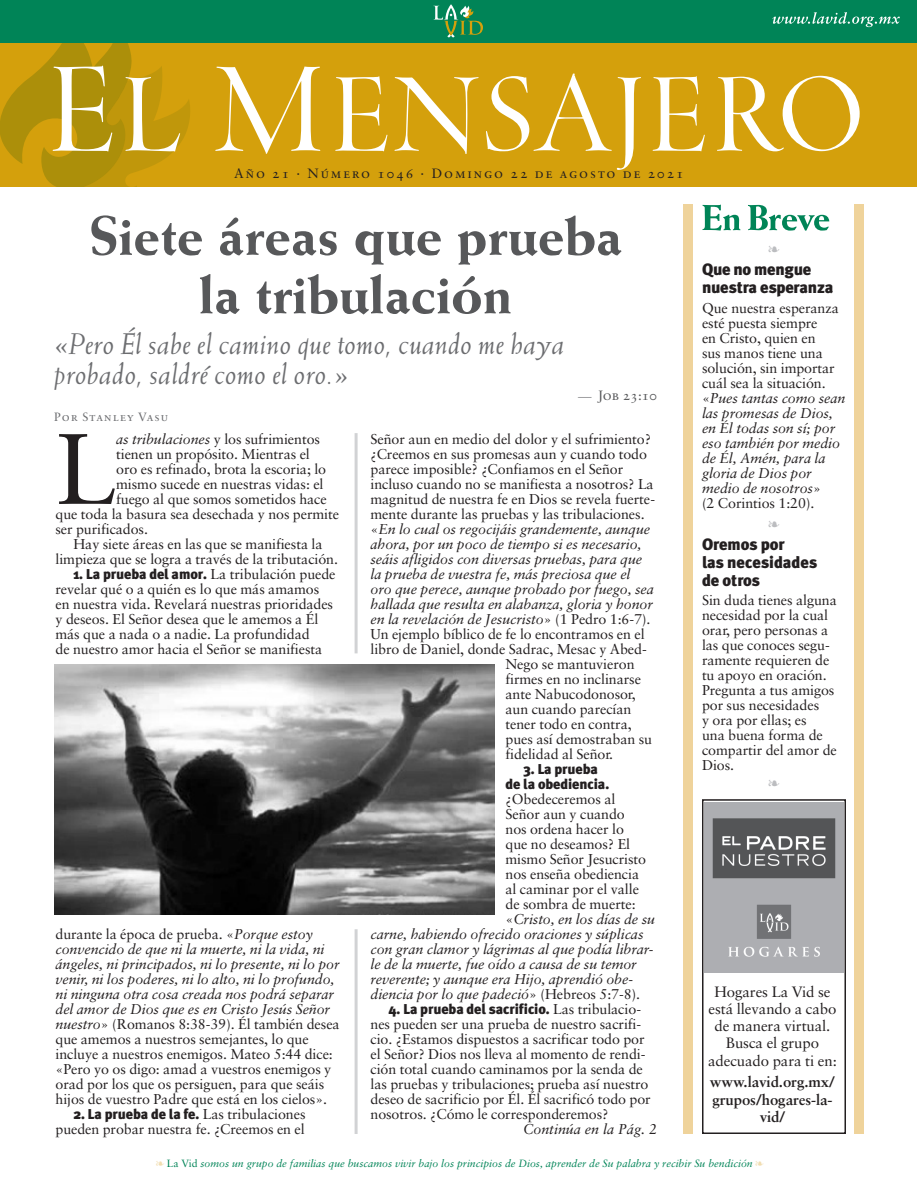
<style>
.page{position:relative;width:918px;height:1188px;background:#fff}
.page>*{position:absolute;margin:0;border:0;box-sizing:border-box;transform-origin:0 0}
.Primer_párrafo_porta{font:100.2px "Sabon";color:#231f20}
.Título_portada{font:800 55.5px/58.5px "Weiss";letter-spacing:-.005em;color:#57585a;text-align:center}
.Título_portada-2{font:italic 30px/30px "Weiss";letter-spacing:.005em;color:#6c6d70}
.t1{font:900 16.5px/18px "Meta Plus";letter-spacing:-.005em;color:#231f20}
.t2{font:15px/17.2px "Sabon";letter-spacing:-.005em;color:#231f20;text-align:center}
.t3{font:700 15px/17.2px "Sabon";letter-spacing:-.005em;color:#231f20;text-align:center}
.Texto_portada{font:14.25px/15px "Sabon";letter-spacing:-.005em;color:#231f20}
.Texto_portada-2{font:italic 14.25px "Sabon";letter-spacing:-.005em;color:#231f20}
.Primer_párrafo_porta-2{font:14.25px "Sabon";letter-spacing:-.005em;color:#231f20}
.Texto_portada-3{font:900 14.25px "Meta Plus";letter-spacing:-.005em;color:#231f20}
.t4{font:13.5px "Sabon Roman SC";letter-spacing:.145em;color:#231f20}
.Título_portada-3{font:13.5px "Sabon Roman SC";letter-spacing:.005em;color:#57585a}
.Subítulo_portada{font:12px "Sabon Roman SC";letter-spacing:.1em;color:#6c6d70}
.t5{font:italic 10.5px "Sabon";color:#008457}
.s1{font-family:"Weiss";font-style:italic;color:#6c6d70}
.s2{font-style:italic}
.s3{font-family:"Meta Plus";font-weight:900}
.s4{font-style:normal}
.s5{color:#f1ddb1}
</style>
<div class="page">
<div style="left:0;top:42px;width:916px;height:144px;background:#d4a00c"></div>
<div style="left:0;top:0;width:916px;height:42px;background:#008457"></div>
<svg style="left:433px;top:4px;width:50px;height:34px"></svg>
<svg style="left:772px;top:12px;width:128px;height:15px"></svg>
<div style="left:855px;top:204px;width:9px;height:930px;background:#efd39b"></div>
<div style="left:684px;top:204px;width:9px;height:930px;background:#efd39b"></div>
<svg style="left:702px;top:205px;width:38px;height:26px"></svg>
<svg style="left:748px;top:205px;width:81px;height:26px"></svg>
<svg style="left:0;top:42px;width:190px;height:144px"></svg>
<svg style="left:215px;top:67px;width:106px;height:87px"></svg>
<svg style="left:335px;top:76px;width:53px;height:76px"></svg>
<svg style="left:394px;top:77px;width:85px;height:77px"></svg>
<svg style="left:486px;top:73px;width:155px;height:97px"></svg>
<svg style="left:652px;top:76px;width:53px;height:76px"></svg>
<svg style="left:717px;top:76px;width:143px;height:75px"></svg>
<div style="left:702px;top:799px;width:144px;height:335px;border:2px solid #231f20"></div>
<img style="left:705px;top:802px;width:138px;height:170px">
<img style="left:54px;top:665px;width:441px;height:249px">
<hr style="left:355px;top:929px;width:3px;height:205px;background:#d1d2d4">
<hr style="left:355px;top:433px;width:3px;height:220px;background:#d1d2d4">
<p class="t4" style="left:234px;top:166px;width:451px">Año 21 · Número 1046 · Domingo 22 de agosto de 2021</p>
<p class="Título_portada" style="left:89px;top:205px;width:535px">Siete áreas que prueba la tribulación</p>
<p class="Título_portada-2" style="left:54px;top:328px;width:512px">«Pero Él sabe el camino que tomo, cuando me haya probado, saldré como el oro.»</p>
<p class="Título_portada-3" style="left:578px;top:387px;width:80px"><span class="s1">—</span> Job 23:10</p>
<p class="Subítulo_portada" style="left:54px;top:410px;width:116px">Por Stanley Vasu</p>
<p class="Primer_párrafo_porta" style="left:56px;top:409px;width:63px">L</p>
<p class="Primer_párrafo_porta-2" style="left:116px;top:431px;width:205px"><span class="s2">as tribulaciones</span> y los sufrimientos</p>
<p class="Primer_párrafo_porta-2" style="left:116px;top:446px;width:195px">tienen un propósito. Mientras el</p>
<p class="Primer_párrafo_porta-2" style="left:116px;top:461px;width:212px">oro es refinado, brota la escoria; lo</p>
<p class="Primer_párrafo_porta-2" style="left:116px;top:476px;width:209px">mismo sucede en nuestras vidas: el</p>
<p class="Primer_párrafo_porta-2" style="left:116px;top:491px;width:212px">fuego al que somos sometidos hace</p>
<p class="Primer_párrafo_porta-2" style="left:56px;top:506px;width:285px">que toda la basura sea desechada y nos permite</p>
<p class="Primer_párrafo_porta-2" style="left:56px;top:521px;width:94px">ser purificados.</p>
<p class="Texto_portada" style="left:56px;top:536px;width:284px;text-align:center">Hay siete áreas en las que se manifiesta la limpieza que se logra a través de la tributación.</p>
<p class="Texto_portada" style="left:56px;top:566px;width:282px;text-indent:18px"><span class="s3">1. La prueba del amor.</span> La tribulación puede revelar qué o a quién es lo que más amamos en nuestra vida. Revelará nuestras prioridades y deseos. El Señor desea que le amemos a Él más que a nada o a nadie. La profundidad<br>de nuestro amor hacia el Señor se manifiesta</p>
<p class="Texto_portada" style="left:56px;top:926px;width:286px">durante la época de prueba. «<span class="s2">Porque estoy convencido de que ni la muerte, ni la vida, ni ángeles, ni principados, ni lo presente, ni lo por venir, ni los poderes, ni lo alto, ni lo profundo, ni ninguna otra cosa creada nos podrá separar del amor de Dios que es en Cristo Jesús Señor nuestro</span>» (Romanos 8:38-39). Él también desea que amemos a nuestros semejantes, lo que incluye a nuestros enemigos. Mateo 5:44 dice: «Pero yo os digo: amad a vuestros enemigos y orad por los que os persiguen, para que seáis hijos de vuestro Padre que está en los cielos».</p>
<p class="Texto_portada" style="left:56px;top:1106px;width:252px;text-align:right"><span class="s3">2. La prueba de la fe.</span> Las tribulaciones pueden probar nuestra fe. ¿Creemos en el</p>
<p class="Texto_portada" style="left:370px;top:431px;width:282px">Señor aun en medio del dolor y el sufrimiento?</p>
<p class="Texto_portada" style="left:370px;top:446px;width:278px">¿Creemos en sus promesas aun y cuando todo</p>
<p class="Texto_portada" style="left:370px;top:461px;width:254px">parece imposible? ¿Confiamos en el Señor</p>
<p class="Texto_portada" style="left:370px;top:476px;width:285px">incluso cuando no se manifiesta a nosotros? La</p>
<p class="Texto_portada" style="left:370px;top:491px;width:286px">magnitud de nuestra fe en Dios se revela fuerte-</p>
<p class="Texto_portada" style="left:370px;top:506px;width:276px">mente durante las pruebas y las tribulaciones.</p>
<p class="Texto_portada-2" style="left:370px;top:521px;width:281px"><span class="s4">«</span>En lo cual os regocijáis grandemente, aunque</p>
<p class="Texto_portada-2" style="left:370px;top:536px;width:273px">ahora, por un poco de tiempo si es necesario,</p>
<p class="Texto_portada-2" style="left:370px;top:551px;width:273px">seáis afligidos con diversas pruebas, para que</p>
<p class="Texto_portada-2" style="left:370px;top:566px;width:262px">la prueba de vuestra fe, más preciosa que el</p>
<p class="Texto_portada-2" style="left:370px;top:581px;width:285px">oro que perece, aunque probado por fuego, sea</p>
<p class="Texto_portada-2" style="left:370px;top:596px;width:284px">hallada que resulta en alabanza, gloria y honor</p>
<p class="Texto_portada-2" style="left:370px;top:611px;width:282px">en la revelación de Jesucristo<span class="s4">» (1 Pedro 1:6-7).</span></p>
<p class="Texto_portada" style="left:370px;top:626px;width:276px">Un ejemplo bíblico de fe lo encontramos en el</p>
<p class="Texto_portada" style="left:370px;top:641px;width:278px">libro de Daniel, donde Sadrac, Mesac y Abed-</p>
<p class="Texto_portada" style="left:506px;top:656px;width:131px">Nego se mantuvieron</p>
<p class="Texto_portada" style="left:506px;top:671px;width:137px">firmes en no inclinarse</p>
<p class="Texto_portada" style="left:506px;top:686px;width:132px">ante Nabucodonosor,</p>
<p class="Texto_portada" style="left:506px;top:701px;width:127px">aun cuando parecían</p>
<p class="Texto_portada" style="left:506px;top:716px;width:128px">tener todo en contra,</p>
<p class="Texto_portada" style="left:506px;top:731px;width:148px">pues así demostraban su</p>
<p class="Texto_portada" style="left:506px;top:746px;width:109px">fidelidad al Señor.</p>
<p class="Texto_portada-3" style="left:524px;top:761px;width:76px">3. La prueba</p>
<p class="Texto_portada-3" style="left:506px;top:776px;width:105px">de la obediencia.</p>
<p class="Texto_portada" style="left:506px;top:791px;width:111px">¿Obedeceremos al</p>
<p class="Texto_portada" style="left:506px;top:806px;width:121px">Señor aun y cuando</p>
<p class="Texto_portada" style="left:506px;top:821px;width:120px">nos ordena hacer lo</p>
<p class="Texto_portada" style="left:506px;top:836px;width:126px">que no deseamos? El</p>
<p class="Texto_portada" style="left:506px;top:851px;width:142px">mismo Señor Jesucristo</p>
<p class="Texto_portada" style="left:506px;top:866px;width:135px">nos enseña obediencia</p>
<p class="Texto_portada" style="left:506px;top:881px;width:135px">al caminar por el valle</p>
<p class="Texto_portada" style="left:506px;top:896px;width:132px">de sombra de muerte:</p>
<p class="Texto_portada-2" style="left:506px;top:911px;width:151px"><span class="s4">«</span>Cristo, en los días de su</p>
<p class="Texto_portada-2" style="left:370px;top:926px;width:275px">carne, habiendo ofrecido oraciones y súplicas</p>
<p class="Texto_portada-2" style="left:370px;top:941px;width:285px">con gran clamor y lágrimas al que podía librar-</p>
<p class="Texto_portada-2" style="left:370px;top:956px;width:268px">le de la muerte, fue oído a causa de su temor</p>
<p class="Texto_portada-2" style="left:370px;top:971px;width:264px">reverente; y aunque era Hijo, aprendió obe-</p>
<p class="Texto_portada-2" style="left:370px;top:986px;width:271px">diencia por lo que padeció<span class="s4">» (Hebreos 5:7-8).</span></p>
<p class="Texto_portada" style="left:370px;top:1001px;width:282px;text-indent:18px"><span class="s3">4. La prueba del sacrificio.</span> Las tribulacio&shy;nes pueden ser una prueba de nuestro sacrifi&shy;cio. ¿Estamos dispuestos a sacrificar todo por el Señor? Dios nos lleva al momento de rendi&shy;ción total cuando caminamos por la senda de las pruebas y tribulaciones; prueba así nuestro deseo de sacrificio por Él. Él sacrificó todo por nosotros. ¿Cómo le corresponderemos?</p>
<p class="Texto_portada-2" style="left:523px;top:1121px;width:135px">Continúa en la Pág. 2</p>
<p class="t1" style="left:702px;top:260px;width:133px">Que no mengue nuestra esperanza</p>
<p class="Texto_portada" style="left:702px;top:300px;width:145px">Que nuestra esperanza esté puesta siempre<br>en Cristo, quien en<br>sus manos tiene una solución, sin importar cuál sea la situación. «<span class="s2">Pues tantas como sean las promesas de Dios, en Él todas son sí; por eso también por medio de Él, Amén, para la gloria de Dios por medio de nosotros</span>»<br>(2 Corintios 1:20).</p>
<p class="t1" style="left:702px;top:535px;width:117px">Oremos por<br>las necesidades de otros</p>
<p class="Texto_portada" style="left:702px;top:592px;width:136px">Sin duda tienes alguna necesidad por la cual orar, pero personas a las que conoces segu&shy;ramente requieren de tu apoyo en oración.<br>Pregunta a tus amigos por sus necesidades<br>y ora por ellas; es<br>una buena forma de compartir del amor de<br>Dios.</p>
<p class="t2" style="left:709px;top:983px;width:129px">Hogares La Vid se está llevando a cabo de manera virtual.</p>
<p class="t2" style="left:708px;top:1034px;width:130px">Busca el grupo adecuado para ti en:</p>
<p class="t3" style="left:710px;top:1073px;width:127px">www.lavid.org.mx/ grupos/hogares-la&shy;vid/</p>
<p class="t5" style="left:156px;top:1158px;width:609px"><span class="s5">❧</span> <span class="s4">La Vid</span> somos un grupo de familias que buscamos vivir bajo los principios de Dios, aprender de Su palabra y recibir Su bendición <span class="s5">❧</span></p>
</div>
